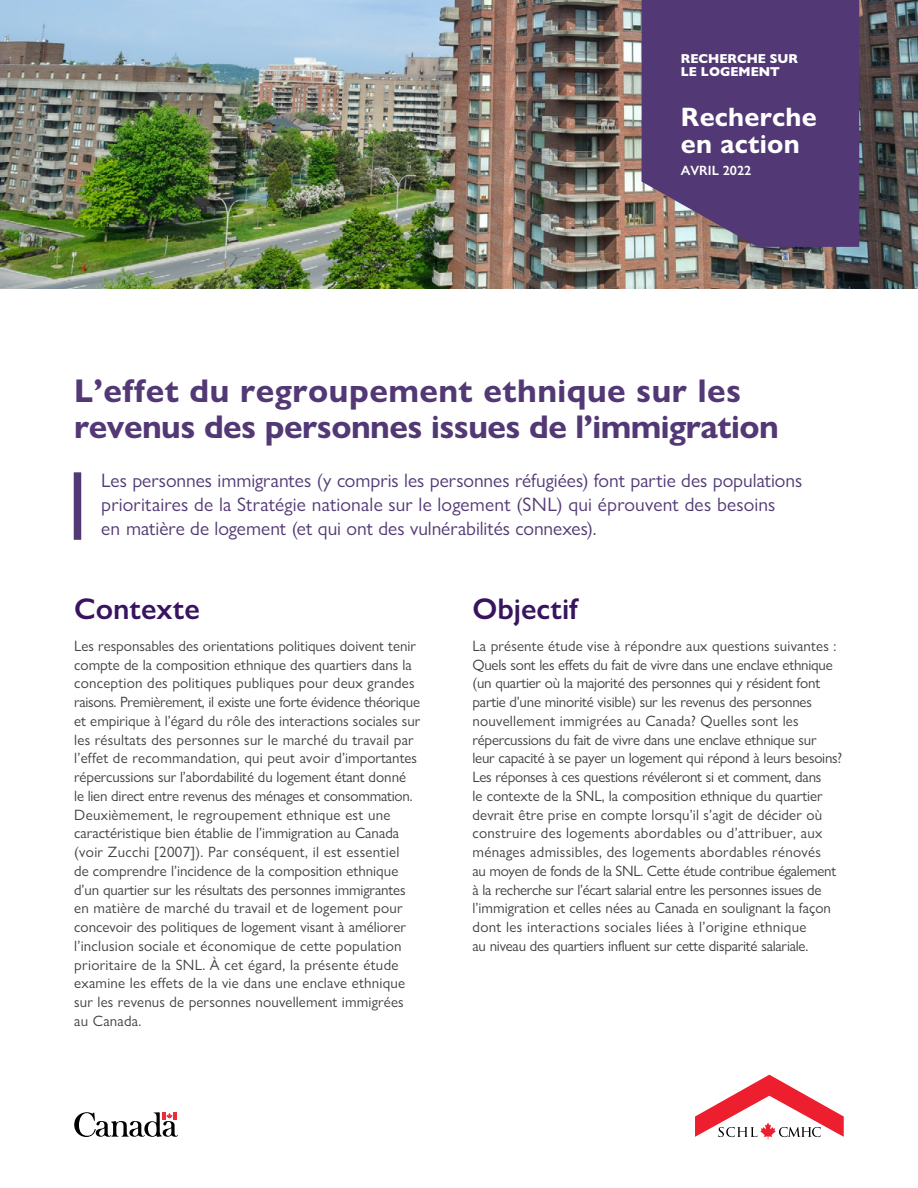
<style>
.page{position:relative;width:918px;height:1188px;background:#fff}
.page>*{position:absolute;margin:0;border:0;box-sizing:border-box;transform-origin:0 0}
.H2_Cover_Title{font:700 33px/36px "Gill Sans Nova";letter-spacing:-.015em;color:#523975}
.H3_Subhead{font:600 30px "Gill Sans Nova";color:#381460}
.H1_Cover_RI{font:700 26.7px/26.7px "Gill Sans Nova";letter-spacing:.01em;color:#fff}
.P_Intro_Body_w__Foot{font:19.5px/24px "Gill Sans Nova";color:#523975}
.P_Body{font:15px/18.8px "Gill Sans Nova";color:#414042}
.P_Cover_Date{font:600 13.5px "Gill Sans Nova";color:#fff}
.P_Cover_RH{font:800 12.9px/12.9px "Gill Sans Nova";color:#fff}
</style>
<div class="page">
<img style="left:0;top:0;width:918px;height:289px">
<svg style="left:642px;top:0;width:217px;height:247px;background:#5c4477"></svg>
<div style="left:681px;top:54px;width:162px;height:135px;background:#523975"></div>
<svg style="left:74px;top:1112px;width:104px;height:25px"></svg>
<svg style="left:695px;top:1075px;width:149px;height:64px"></svg>
<div style="left:74px;top:472px;width:7px;height:68px;background:#523975"></div>
<p class="P_Cover_RH" style="left:681px;top:53px;width:119px">RECHERCHE SUR<br>LE LOGEMENT</p>
<h1 class="H1_Cover_RI" style="left:681px;top:104px;width:137px">Recherche en action</h1>
<p class="P_Cover_Date" style="left:681px;top:162px;width:72px">AVRIL 2022</p>
<h2 class="H2_Cover_Title" style="left:74px;top:372px;width:706px">L’effet du regroupement ethnique sur les revenus des personnes issues de l’immigration</h2>
<p class="P_Intro_Body_w__Foot" style="left:101px;top:468px;width:703px">Les personnes immigrantes (y compris les personnes réfugiées) font partie des populations prioritaires de la Stratégie nationale sur le logement (SNL) qui éprouvent des besoins<br>en matière de logement (et qui ont des vulnérabilités connexes).</p>
<h3 class="H3_Subhead" style="left:74px;top:590px;width:127px">Contexte</h3>
<p class="P_Body" style="left:74px;top:636px;width:348px">Les responsables des orientations politiques doivent tenir compte de la composition ethnique des quartiers dans la conception des politiques publiques pour deux grandes raisons. Premièrement, il existe une forte évidence théorique et empirique à l’égard du rôle des interactions sociales sur les résultats des personnes sur le marché du travail par l’effet de recommandation, qui peut avoir d’importantes répercussions sur l’abordabilité du logement étant donné<br>le lien direct entre revenus des ménages et consommation.<br>Deuxièmement, le regroupement ethnique est une caractéristique bien établie de l’immigration au Canada (voir Zucchi [2007]). Par conséquent, il est essentiel<br>de comprendre l’incidence de la composition ethnique d’un quartier sur les résultats des personnes immigrantes en matière de marché du travail et de logement pour concevoir des politiques de logement visant à améliorer l’inclusion sociale et économique de cette population prioritaire de la SNL. À cet égard, la présente étude examine les effets de la vie dans une enclave ethnique sur les revenus de personnes nouvellement immigrées au Canada.</p>
<h3 class="H3_Subhead" style="left:472px;top:590px;width:107px">Objectif</h3>
<p class="P_Body" style="left:472px;top:636px;width:371px">La présente étude vise à répondre aux questions suivantes :<br>Quels sont les effets du fait de vivre dans une enclave ethnique (un quartier où la majorité des personnes qui y résident font partie d’une minorité visible) sur les revenus des personnes nouvellement immigrées au Canada? Quelles sont les répercussions du fait de vivre dans une enclave ethnique sur leur capacité à se payer un logement qui répond à leurs besoins?<br>Les réponses à ces questions révéleront si et comment, dans<br>le contexte de la SNL, la composition ethnique du quartier devrait être prise en compte lorsqu’il s’agit de décider où construire des logements abordables ou d’attribuer, aux ménages admissibles, des logements abordables rénovés<br>au moyen de fonds de la SNL. Cette étude contribue également à la recherche sur l’écart salarial entre les personnes issues de l’immigration et celles nées au Canada en soulignant la façon dont les interactions sociales liées à l’origine ethnique<br>au niveau des quartiers influent sur cette disparité salariale.</p>
</div>
